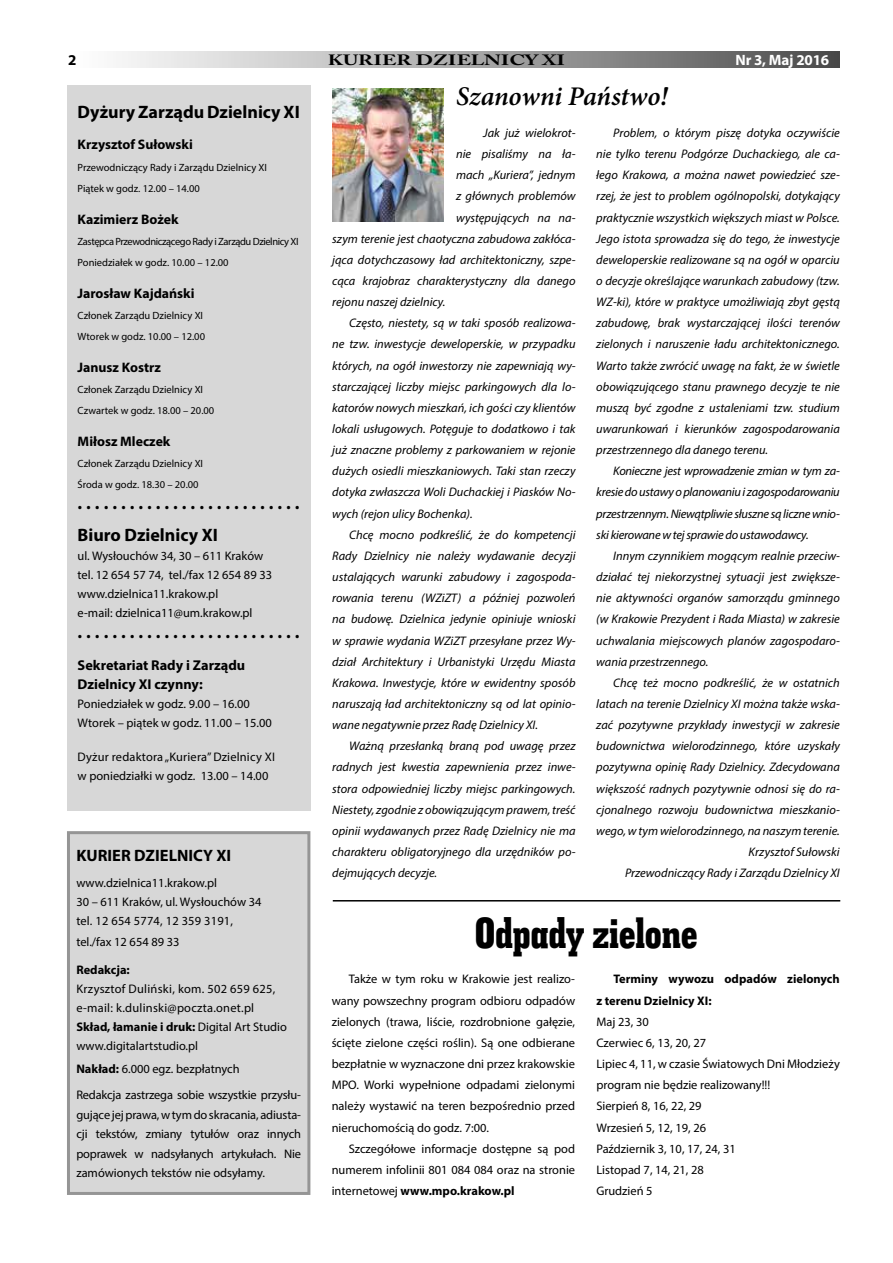
<style>
.page{position:relative;width:893px;height:1263px;background:#fff}
.page>*{position:absolute;margin:0;border:0;box-sizing:border-box;transform-origin:0 0}
.t1{font:45px "Geo Slab 703 X Bd Cn EU";letter-spacing:-.01em;color:#000}
.t2{font:italic 600 27px "Minion Pro";letter-spacing:-.005em;color:#000}
.t3{font:700 18px/31.8px "Myriad Pro";color:#000}
.t4{font:700 16.5px "Myriad Pro";color:#000}
.t5{font:700 15px "Myriad Pro";letter-spacing:-.01em;color:#fff}
.t6{font:700 15px "Myriad Pro";color:#000}
.t7{font:700 14.85px "Adobe Caslon Pro";color:#000;scale:1.4 1}
.t8{font:700 14.25px/18.8px "Myriad Pro";color:#000}
.t9{font:700 13.8px "Myriad Pro";color:#000}
.t10{font:italic 12.45px/21.1px "Myriad Pro";color:#000;text-align:justify}
.t11{font:12.45px/21.1px "Myriad Pro";color:#000}
.t12{font:12.45px/19px "Myriad Pro";letter-spacing:.02em;color:#000}
.t13{font:700 12.45px/21.1px "Myriad Pro";color:#000}
.t14{font:10.5px/21.1px "Myriad Pro";color:#000}
.t15{font:10.5px/21.1px "Myriad Pro";letter-spacing:-.04em;color:#000}
.s1{font-weight:700}
</style>
<div class="page">
<div style="left:67px;top:51px;width:773px;height:16px;background:linear-gradient(to right,#fff,#4f4f4f)"></div>
<div style="left:67px;top:85px;width:243px;height:725px;background:#d7d7d7"></div>
<div style="left:68px;top:833px;width:241px;height:360px;background:#d7d7d7"></div>
<div style="left:67px;top:831px;width:243px;height:364px;border:3px solid #959595"></div>
<img style="left:332px;top:88px;width:111px;height:133px">
<hr style="left:333px;top:900px;width:507px;height:1px;background:#000">
<p class="t6" style="left:68px;top:50px;width:10px">2</p>
<p class="t7" style="left:328px;top:51px;width:171px">KURIER DZIELNICY XI</p>
<p class="t5" style="left:735px;top:50px;width:95px">Nr 3, Maj 2016</p>
<h3 class="t3" style="left:78px;top:95px;width:224px">Dyżury Zarządu Dzielnicy XI</h3>
<p class="t9" style="left:78px;top:136px;width:117px">Krzysztof Sułowski</p>
<p class="t14" style="left:78px;top:156px;width:191px">Przewodniczący Rady i Zarządu Dzielnicy XI<br>Piątek w godz. 12.00 – 14.00</p>
<p class="t9" style="left:78px;top:210px;width:102px">Kazimierz Bożek</p>
<p class="t15" style="left:78px;top:230px;width:223px">Zastępca Przewodniczącego Rady i Zarządu Dzielnicy XI<br>Poniedziałek w godz. 10.00 – 12.00</p>
<p class="t9" style="left:78px;top:284px;width:119px">Jarosław Kajdański</p>
<p class="t14" style="left:78px;top:305px;width:129px">Członek Zarządu Dzielnicy XI<br>Wtorek w godz. 10.00 – 12.00</p>
<p class="t9" style="left:78px;top:358px;width:85px">Janusz Kostrz</p>
<p class="t14" style="left:78px;top:379px;width:138px">Członek Zarządu Dzielnicy XI<br>Czwartek w godz. 18.00 – 20.00</p>
<p class="t9" style="left:78px;top:432px;width:94px">Miłosz Mleczek</p>
<p class="t14" style="left:78px;top:453px;width:127px">Członek Zarządu Dzielnicy XI<br>Środa w godz. 18.30 – 20.00</p>
<h3 class="t3" style="left:78px;top:487px;width:224px">. . . . . . . . . . . . . . . . . . . . . . . . . .<br>Biuro Dzielnicy XI</h3>
<p class="t11" style="left:78px;top:546px;width:196px;line-height:19px">ul. Wysłouchów 34, 30 – 611 Kraków tel. 12 654 57 74, tel./fax 12 654 89 33 www.dzielnica11.krakow.pl<br>e-mail: dzielnica11@um.krakow.pl</p>
<h3 class="t3" style="left:78px;top:616px;width:224px">. . . . . . . . . . . . . . . . . . . . . . . . . .</h3>
<p class="t8" style="left:78px;top:655px;width:169px">Sekretariat Rady i Zarządu<br>Dzielnicy XI czynny:</p>
<p class="t11" style="left:78px;top:694px;width:196px;line-height:19px">Poniedziałek w godz. 9.00 – 16.00<br>Wtorek – piątek w godz. 11.00 – 15.00</p>
<p class="t11" style="left:78px;top:747px;width:199px;line-height:19px">Dyżur redaktora „Kuriera” Dzielnicy XI w poniedziałki w godz. 13.00 – 14.00</p>
<h2 class="t2" style="left:456px;top:77px;width:213px">Szanowni Państwo!</h2>
<p class="t10" style="left:483px;top:122px;width:94px">Jak już wielokrot-</p>
<p class="t10" style="left:456px;top:143px;width:121px">nie pisaliśmy na ła-</p>
<p class="t10" style="left:456px;top:164px;width:121px">mach „Kuriera”, jednym</p>
<p class="t10" style="left:456px;top:185px;width:121px">z głównych problemów</p>
<p class="t10" style="left:456px;top:207px;width:121px">występujących na na-</p>
<p class="t10" style="left:332px;top:228px;width:245px">szym terenie jest chaotyczna zabudowa zakłóca-</p>
<p class="t10" style="left:332px;top:249px;width:245px">jąca dotychczasowy ład architektoniczny, szpe-</p>
<p class="t10" style="left:332px;top:270px;width:245px">cąca krajobraz charakterystyczny dla danego</p>
<p class="t10" style="left:332px;top:291px;width:115px">rejonu naszej dzielnicy.</p>
<p class="t10" style="left:349px;top:312px;width:228px">Często, niestety, są w taki sposób realizowa-</p>
<p class="t10" style="left:332px;top:333px;width:245px">ne tzw. inwestycje deweloperskie, w przypadku</p>
<p class="t10" style="left:332px;top:355px;width:245px">których, na ogół inwestorzy nie zapewniają wy-</p>
<p class="t10" style="left:332px;top:376px;width:245px">starczającej liczby miejsc parkingowych dla lo-</p>
<p class="t10" style="left:332px;top:397px;width:245px">katorów nowych mieszkań, ich gości czy klientów</p>
<p class="t10" style="left:332px;top:418px;width:245px">lokali usługowych. Potęguje to dodatkowo i tak</p>
<p class="t10" style="left:332px;top:439px;width:245px">już znaczne problemy z parkowaniem w rejonie</p>
<p class="t10" style="left:332px;top:460px;width:245px">dużych osiedli mieszkaniowych. Taki stan rzeczy</p>
<p class="t10" style="left:332px;top:481px;width:245px">dotyka zwłaszcza Woli Duchackiej i Piasków No-</p>
<p class="t10" style="left:332px;top:503px;width:142px">wych (rejon ulicy Bochenka).</p>
<p class="t10" style="left:349px;top:524px;width:228px">Chcę mocno podkreślić, że do kompetencji</p>
<p class="t10" style="left:332px;top:545px;width:245px">Rady Dzielnicy nie należy wydawanie decyzji</p>
<p class="t10" style="left:332px;top:566px;width:245px">ustalających warunki zabudowy i zagospoda-</p>
<p class="t10" style="left:332px;top:587px;width:245px">rowania terenu (WZiZT) a później pozwoleń</p>
<p class="t10" style="left:332px;top:608px;width:245px">na budowę. Dzielnica jedynie opiniuje wnioski</p>
<p class="t10" style="left:332px;top:630px;width:245px">w sprawie wydania WZiZT przesyłane przez Wy-</p>
<p class="t10" style="left:332px;top:651px;width:245px">dział Architektury i Urbanistyki Urzędu Miasta</p>
<p class="t10" style="left:332px;top:672px;width:245px">Krakowa. Inwestycje, które w ewidentny sposób</p>
<p class="t10" style="left:332px;top:693px;width:245px">naruszają ład architektoniczny są od lat opinio-</p>
<p class="t10" style="left:332px;top:714px;width:207px">wane negatywnie przez Radę Dzielnicy XI.</p>
<p class="t10" style="left:349px;top:735px;width:228px">Ważną przesłanką braną pod uwagę przez</p>
<p class="t10" style="left:332px;top:756px;width:245px">radnych jest kwestia zapewnienia przez inwe-</p>
<p class="t10" style="left:332px;top:778px;width:245px">stora odpowiedniej liczby miejsc parkingowych.</p>
<p class="t10" style="left:332px;top:799px;width:245px">Niestety, zgodnie z obowiązującym prawem, treść</p>
<p class="t10" style="left:332px;top:820px;width:245px">opinii wydawanych przez Radę Dzielnicy nie ma</p>
<p class="t10" style="left:332px;top:841px;width:245px">charakteru obligatoryjnego dla urzędników po-</p>
<p class="t10" style="left:332px;top:862px;width:106px">dejmujących decyzje.</p>
<p class="t10" style="left:596px;top:122px;width:245px;text-indent:17px">Problem, o którym piszę dotyka oczywiście nie tylko terenu Podgórze Duchackiego, ale ca&shy;łego Krakowa, a można nawet powiedzieć sze&shy;rzej, że jest to problem ogólnopolski, dotykający praktycznie wszystkich większych miast w Polsce.<br>Jego istota sprowadza się do tego, że inwestycje deweloperskie realizowane są na ogół w oparciu o decyzje określające warunkach zabudowy (tzw.<br>WZ-ki), które w praktyce umożliwiają zbyt gęstą zabudowę, brak wystarczającej ilości terenów zielonych i naruszenie ładu architektonicznego.<br>Warto także zwrócić uwagę na fakt, że w świetle obowiązującego stanu prawnego decyzje te nie muszą być zgodne z ustaleniami tzw. studium uwarunkowań i kierunków zagospodarowania przestrzennego dla danego terenu.</p>
<p class="t10" style="left:596px;top:460px;width:245px;text-indent:17px">Konieczne jest wprowadzenie zmian w tym za&shy;kresie do ustawy o planowaniu i zagospodarowaniu przestrzennym. Niewątpliwie słuszne są liczne wnio&shy;ski kierowane w tej sprawie do ustawodawcy.</p>
<p class="t10" style="left:596px;top:545px;width:245px;text-indent:17px">Innym czynnikiem mogącym realnie przeciw&shy;działać tej niekorzystnej sytuacji jest zwiększe&shy;nie aktywności organów samorządu gminnego (w Krakowie Prezydent i Rada Miasta) w zakresie uchwalania miejscowych planów zagospodaro&shy;wania przestrzennego.</p>
<p class="t10" style="left:596px;top:672px;width:245px;text-align:right">Chcę też mocno podkreślić, że w ostatnich latach na terenie Dzielnicy XI można także wska&shy;zać pozytywne przykłady inwestycji w zakresie budownictwa wielorodzinnego, które uzyskały pozytywna opinię Rady Dzielnicy. Zdecydowana większość radnych pozytywnie odnosi się do ra&shy;cjonalnego rozwoju budownictwa mieszkanio&shy;wego, w tym wielorodzinnego, na naszym terenie.<br>Krzysztof Sułowski<br>Przewodniczący Rady i Zarządu Dzielnicy XI</p>
<h3 class="t4" style="left:76px;top:845px;width:156px">KURIER DZIELNICY XI</h3>
<p class="t11" style="left:76px;top:873px;width:187px;line-height:19px">www.dzielnica11.krakow.pl<br>30 – 611 Kraków, ul. Wysłouchów 34 tel. 12 654 5774, 12 359 3191,</p>
<p class="t11" style="left:76px;top:931px;width:105px">tel./fax 12 654 89 33</p>
<p class="t13" style="left:76px;top:958px;width:55px">Redakcja:</p>
<p class="t12" style="left:76px;top:979px;width:212px">Krzysztof Duliński, kom. 502 659 625, e-mail: k.dulinski@poczta.onet.pl <span class="s1">Skład, łamanie i druk:</span> Digital Art Studio www.digitalartstudio.pl</p>
<p class="t11" style="left:76px;top:1056px;width:226px;line-height:26px"><span class="s1">Nakład:</span> 6.000 egz. bezpłatnych<br>Redakcja zastrzega sobie wszystkie przysłu-</p>
<p class="t11" style="left:76px;top:1104px;width:226px;line-height:19.5px;text-align:justify">gujące jej prawa, w tym do skracania, adiusta&shy;cji tekstów, zmiany tytułów oraz innych poprawek w nadsyłanych artykułach. Nie zamówionych tekstów nie odsyłamy.</p>
<h1 class="t1" style="left:475px;top:904px;width:225px">Odpady zielone</h1>
<p class="t11" style="left:332px;top:968px;width:245px;text-align:justify;text-indent:17px">Także w tym roku w Krakowie jest realizo&shy;wany powszechny program odbioru odpadów zielonych (trawa, liście, rozdrobnione gałęzie, ścięte zielone części roślin). Są one odbierane bezpłatnie w wyznaczone dni przez krakowskie MPO. Worki wypełnione odpadami zielonymi należy wystawić na teren bezpośrednio przed nieruchomością do godz. 7:00.</p>
<p class="t11" style="left:332px;top:1138px;width:245px;text-align:justify;text-indent:17px">Szczegółowe informacje dostępne są pod numerem infolinii 801 084 084 oraz na stronie internetowej <span class="s1">www.mpo.krakow.pl</span></p>
<p class="t13" style="left:596px;top:968px;width:245px;text-indent:17px">Terminy wywozu odpadów zielonych z terenu Dzielnicy XI:</p>
<p class="t11" style="left:596px;top:1011px;width:245px">Maj 23, 30<br>Czerwiec 6, 13, 20, 27<br>Lipiec 4, 11, w czasie Światowych Dni Młodzieży program nie będzie realizowany!!!<br>Sierpień 8, 16, 22, 29<br>Wrzesień 5, 12, 19, 26<br>Październik 3, 10, 17, 24, 31<br>Listopad 7, 14, 21, 28<br>Grudzień 5</p>
</div>
